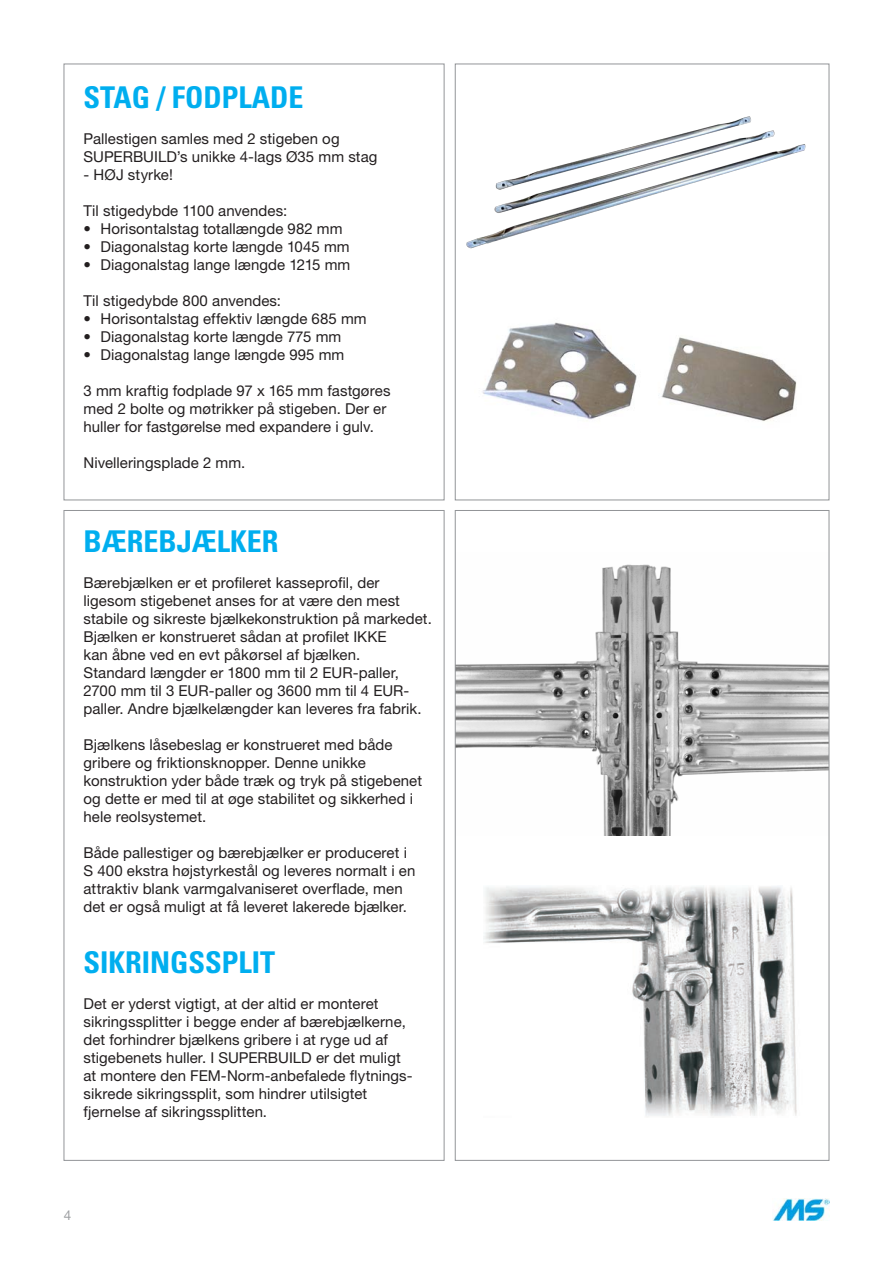
<style>
.page{position:relative;width:893px;height:1263px;background:#fff}
.page>*{position:absolute;margin:0;border:0;box-sizing:border-box;transform-origin:0 0}
.t1{font:700 condensed 30px "Univers";color:#00aeef}
.t2{font:15px/18px "Helvetica Neue LT Pro";letter-spacing:.005em;color:#231f20}
.t3{font:13.5px "Helvetica Neue LT Pro";color:#9d9fa2}
</style>
<div class="page">
<img style="left:772px;top:1198px;width:57px;height:22px">
<img style="left:457px;top:564px;width:370px;height:271px">
<img style="left:484px;top:886px;width:313px;height:230px">
<img style="left:454px;top:98px;width:376px;height:163px">
<img style="left:482px;top:322px;width:315px;height:99px">
<p class="t1" style="left:84px;top:79px;width:221px">STAG / FODPLADE</p>
<p class="t2" style="left:84px;top:129px;width:258px">Pallestigen samles med 2 stigeben og</p>
<p class="t2" style="left:84px;top:147px;width:295px">SUPERBUILD’s unikke 4-lags Ø35 mm stag</p>
<p class="t2" style="left:84px;top:165px;width:91px">- HØJ styrke!</p>
<p class="t2" style="left:84px;top:201px;width:205px">Til stigedybde 1100 anvendes:</p>
<p class="t2" style="left:84px;top:219px;width:261px">• Horisontalstag totallængde 982 mm</p>
<p class="t2" style="left:84px;top:237px;width:268px">• Diagonalstag korte længde 1045 mm</p>
<p class="t2" style="left:84px;top:255px;width:268px">• Diagonalstag lange længde 1215 mm</p>
<p class="t2" style="left:84px;top:291px;width:199px">Til stigedybde 800 anvendes:</p>
<p class="t2" style="left:84px;top:309px;width:285px">• Horisontalstag effektiv længde 685 mm</p>
<p class="t2" style="left:84px;top:327px;width:259px">• Diagonalstag korte længde 775 mm</p>
<p class="t2" style="left:84px;top:345px;width:262px">• Diagonalstag lange længde 995 mm</p>
<p class="t2" style="left:84px;top:381px;width:308px">3 mm kraftig fodplade 97 x 165 mm fastgøres</p>
<p class="t2" style="left:84px;top:399px;width:304px">med 2 bolte og møtrikker på stigeben. Der er</p>
<p class="t2" style="left:84px;top:417px;width:292px">huller for fastgørelse med expandere i gulv.</p>
<p class="t2" style="left:84px;top:453px;width:163px">Nivelleringsplade 2 mm.</p>
<p class="t1" style="left:84px;top:523px;width:197px">BÆREBJÆLKER</p>
<p class="t2" style="left:84px;top:573px;width:298px">Bærebjælken er et profileret kasseprofil, der</p>
<p class="t2" style="left:84px;top:591px;width:318px">ligesom stigebenet anses for at være den mest</p>
<p class="t2" style="left:84px;top:609px;width:350px">stabile og sikreste bjælkekonstruktion på markedet.</p>
<p class="t2" style="left:84px;top:627px;width:305px">Bjælken er konstrueret sådan at profilet IKKE</p>
<p class="t2" style="left:84px;top:645px;width:278px">kan åbne ved en evt påkørsel af bjælken.</p>
<p class="t2" style="left:84px;top:663px;width:317px">Standard længder er 1800 mm til 2 EUR-paller,</p>
<p class="t2" style="left:84px;top:681px;width:340px">2700 mm til 3 EUR-paller og 3600 mm til 4 EUR&shy;paller. Andre bjælkelængder kan leveres fra fabrik.</p>
<p class="t2" style="left:84px;top:735px;width:311px">Bjælkens låsebeslag er konstrueret med både</p>
<p class="t2" style="left:84px;top:753px;width:284px">gribere og friktionsknopper. Denne unikke</p>
<p class="t2" style="left:84px;top:771px;width:340px">konstruktion yder både træk og tryk på stigebenet og dette er med til at øge stabilitet og sikkerhed i hele reolsystemet.</p>
<p class="t2" style="left:84px;top:843px;width:325px">Både pallestiger og bærebjælker er produceret i</p>
<p class="t2" style="left:84px;top:861px;width:333px">S 400 ekstra højstyrkestål og leveres normalt i en attraktiv blank varmgalvaniseret overflade, men</p>
<p class="t2" style="left:84px;top:897px;width:325px">det er også muligt at få leveret lakerede bjælker.</p>
<p class="t1" style="left:84px;top:944px;width:193px">SIKRINGSSPLIT</p>
<p class="t2" style="left:84px;top:995px;width:297px">Det er yderst vigtigt, at der altid er monteret</p>
<p class="t2" style="left:84px;top:1013px;width:324px">sikringssplitter i begge ender af bærebjælkerne,</p>
<p class="t2" style="left:84px;top:1031px;width:306px">det forhindrer bjælkens gribere i at ryge ud af</p>
<p class="t2" style="left:84px;top:1049px;width:319px">stigebenets huller. I SUPERBUILD er det muligt</p>
<p class="t2" style="left:84px;top:1067px;width:331px">at montere den FEM-Norm-anbefalede flytnings&shy;sikrede sikringssplit, som hindrer utilsigtet</p>
<p class="t2" style="left:84px;top:1103px;width:185px">fjernelse af sikringssplitten.</p>
<p class="t3" style="left:64px;top:1207px;width:9px">4</p>
</div>
